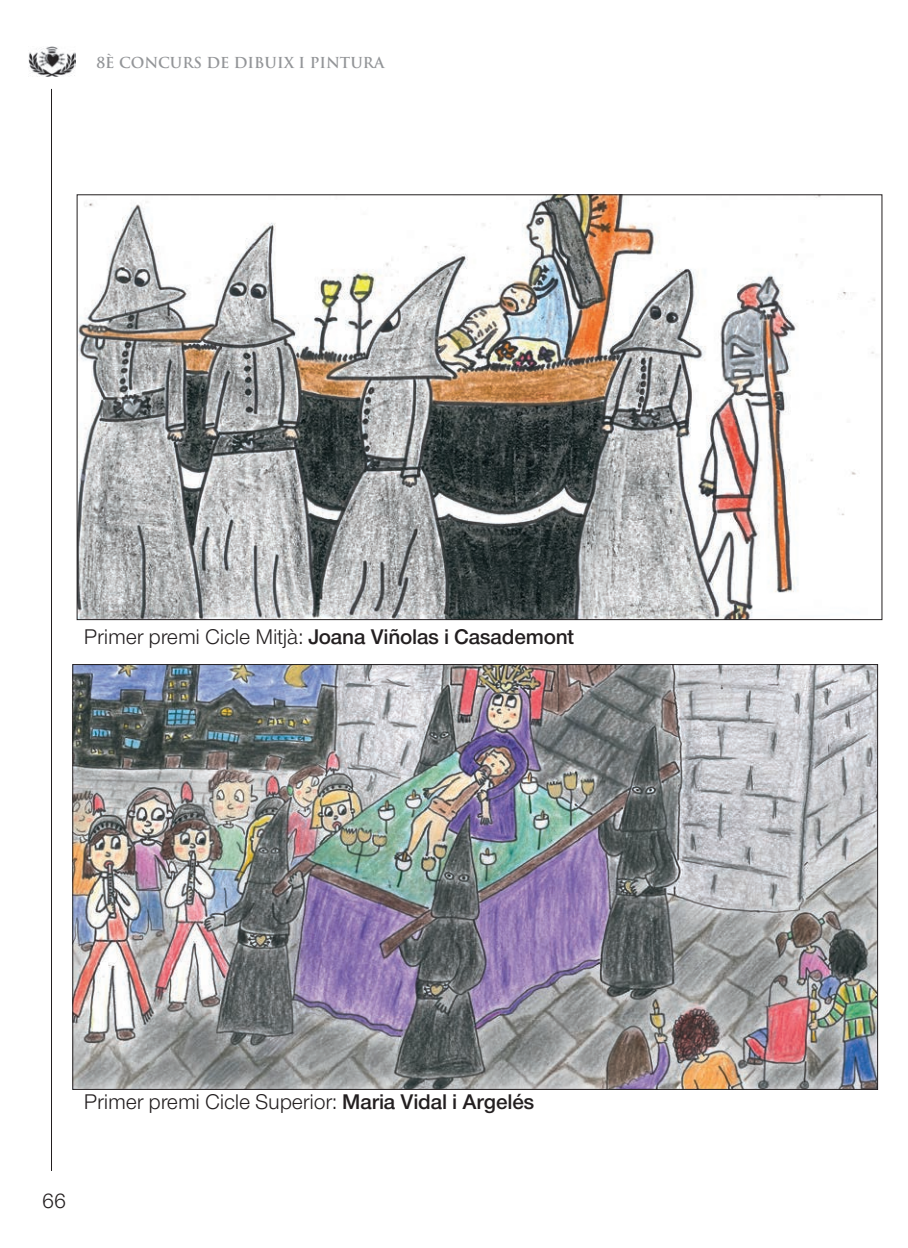
<style>
.page{position:relative;width:908px;height:1248px;background:#fff}
.page>*{position:absolute;margin:0;border:0;box-sizing:border-box;transform-origin:0 0}
.t1{font:22px "Nimbus Sans Novus T";letter-spacing:-.01em;color:#231f20}
.t2{font:600 22px "Nimbus Sans Novus T";letter-spacing:-.01em;color:#231f20}
.t3{font:700 14.8px "Trajan Pro";color:#939598}
.s1{font-weight:400}
.s2{font-weight:600}
</style>
<div class="page">
<hr style="left:51px;top:89px;width:1px;height:1081px;background:#231f20">
<img style="left:29px;top:46px;width:47px;height:31px">
<svg style="left:76px;top:194px;width:806px;height:426px"></svg>
<img style="left:72px;top:664px;width:806px;height:426px">
<p class="t3" style="left:96px;top:53px;width:289px">8È CONCURS DE DIBUIX I PINTURA</p>
<p class="t2" style="left:84px;top:624px;width:491px"><span class="s1">Primer premi Cicle Mitjà:</span> Joana Viñolas i Casademont</p>
<p class="t1" style="left:84px;top:1088px;width:451px">Primer premi Cicle Superior: <span class="s2">Maria Vidal i Argelés</span></p>
<p class="t1" style="left:42px;top:1188px;width:26px">66</p>
</div>
